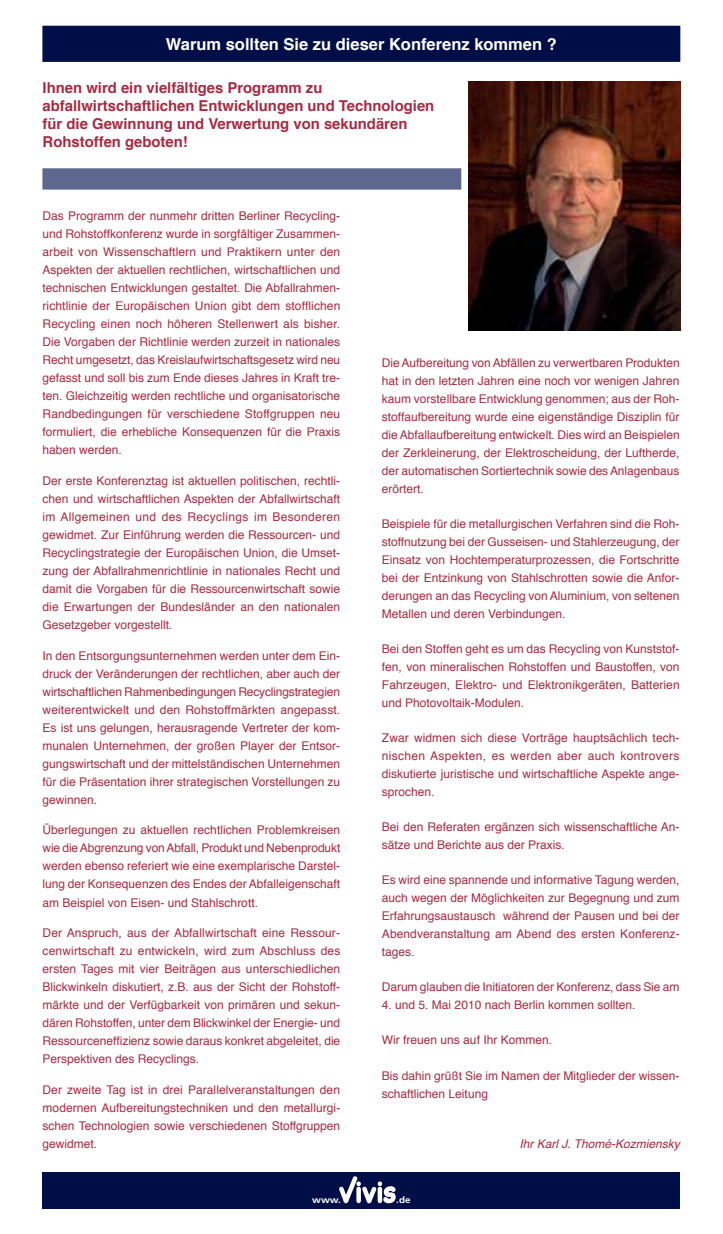
<style>
.page{position:relative;width:723px;height:1234px;background:#fff}
.page>*{position:absolute;margin:0;border:0;box-sizing:border-box;transform-origin:0 0}
.t1{font:700 16.5px "Helvetica";color:#fff}
.t2{font:700 15px/18px "Helvetica";color:#a62b43}
.t3{font:12px/18px "Helvetica";color:#a62b43;text-align:justify}
.t4{font:italic 12px "Helvetica";color:#a62b43}
.t5{font:700 9px "Frutiger";color:#fff;scale:1.1 1}
</style>
<div class="page">
<div style="left:42px;top:1171px;width:638px;height:36px;background:#000e47"></div>
<svg style="left:339px;top:1176px;width:57px;height:28px"></svg>
<div style="left:42px;top:26px;width:638px;height:36px;background:#000e47;border:2px solid #000e47"></div>
<div style="left:42px;top:168px;width:419px;height:21px;background:#5e6790;border:2px solid #5e6790"></div>
<img style="left:468px;top:82px;width:212px;height:248px">
<h1 class="t1" style="left:166px;top:30px;width:392px">Warum sollten Sie zu dieser Konferenz kommen ?</h1>
<p class="t2" style="left:43px;top:79px;width:393px">Ihnen wird ein vielfältiges Programm zu abfallwirtschaftlichen Entwicklungen und Technologien für die Gewinnung und Verwertung von sekundären rohstoffen geboten!</p>
<p class="t3" style="left:43px;top:207px;width:299px">Das Programm der nunmehr dritten Berliner Recycling&shy;und Rohstoffkonferenz wurde in sorgfältiger Zusammen&shy;arbeit von Wissenschaftlern und Praktikern unter den Aspekten der aktuellen rechtlichen, wirtschaftlichen und technischen Entwicklungen gestaltet. Die Abfallrahmen&shy;richtlinie der Europäischen Union gibt dem stofflichen Recycling einen noch höheren Stellenwert als bisher.<br>Die Vorgaben der Richtlinie werden zurzeit in nationales Recht umgesetzt, das Kreislaufwirtschaftsgesetz wird neu gefasst und soll bis zum Ende dieses Jahres in Kraft tre&shy;ten. Gleichzeitig werden rechtliche und organisatorische Randbedingungen für verschiedene Stoffgruppen neu formuliert, die erhebliche Konsequenzen für die Praxis haben werden.</p>
<p class="t3" style="left:43px;top:472px;width:299px">Der erste Konferenztag ist aktuellen politischen, rechtli&shy;chen und wirtschaftlichen Aspekten der Abfallwirtschaft im Allgemeinen und des Recyclings im Besonderen gewidmet. Zur Einführung werden die Ressourcen- und Recyclingstrategie der Europäischen Union, die Umset&shy;zung der Abfallrahmenrichtlinie in nationales Recht und damit die Vorgaben für die Ressourcenwirtschaft sowie die Erwartungen der Bundesländer an den nationalen Gesetzgeber vorgestellt.</p>
<p class="t3" style="left:43px;top:647px;width:299px">In den Entsorgungsunternehmen werden unter dem Ein&shy;druck der Veränderungen der rechtlichen, aber auch der wirtschaftlichen Rahmenbedingungen Recyclingstrategien weiterentwickelt und den Rohstoffmärkten angepasst.<br>Es ist uns gelungen, herausragende Vertreter der kom&shy;munalen Unternehmen, der großen Player der Entsor&shy;gungswirtschaft und der mittelständischen Unternehmen für die Präsentation ihrer strategischen Vorstellungen zu gewinnen.</p>
<p class="t3" style="left:43px;top:822px;width:299px">Überlegungen zu aktuellen rechtlichen Problemkreisen wie die Abgrenzung von Abfall, Produkt und Nebenprodukt werden ebenso referiert wie eine exemplarische Darstel&shy;lung der Konsequenzen des Endes der Abfalleigenschaft am Beispiel von Eisen- und Stahlschrott.</p>
<p class="t3" style="left:43px;top:924px;width:299px">Der Anspruch, aus der Abfallwirtschaft eine Ressour&shy;cenwirtschaft zu entwickeln, wird zum Abschluss des ersten Tages mit vier Beiträgen aus unterschiedlichen Blickwinkeln diskutiert, z.B. aus der Sicht der Rohstoff&shy;märkte und der Verfügbarkeit von primären und sekun&shy;dären Rohstoffen, unter dem Blickwinkel der Energie- und Ressourceneffizienz sowie daraus konkret abgeleitet, die Perspektiven des Recyclings.</p>
<p class="t3" style="left:43px;top:1081px;width:299px">Der zweite Tag ist in drei Parallelveranstaltungen den modernen Aufbereitungstechniken und den metallurgi&shy;schen Technologien sowie verschiedenen Stoffgruppen gewidmet.</p>
<p class="t3" style="left:382px;top:355px;width:299px">Die Aufbereitung von Abfällen zu verwertbaren Produkten hat in den letzten Jahren eine noch vor wenigen Jahren kaum vorstellbare Entwicklung genommen; aus der Roh&shy;stoffaufbereitung wurde eine eigenständige Disziplin für die Abfallaufbereitung entwickelt. Dies wird an Beispielen der Zerkleinerung, der Elektroscheidung, der Luftherde, der automatischen Sortiertechnik sowie des Anlagenbaus erörtert.</p>
<p class="t3" style="left:382px;top:516px;width:299px">Beispiele für die metallurgischen Verfahren sind die Roh&shy;stoffnutzung bei der Gusseisen- und Stahlerzeugung, der Einsatz von Hochtemperaturprozessen, die Fortschritte bei der Entzinkung von Stahlschrotten sowie die Anfor&shy;derungen an das Recycling von Aluminium, von seltenen Metallen und deren Verbindungen.</p>
<p class="t3" style="left:382px;top:641px;width:299px">Bei den Stoffen geht es um das Recycling von Kunststof&shy;fen, von mineralischen Rohstoffen und Baustoffen, von Fahrzeugen, Elektro- und Elektronikgeräten, Batterien und Photovoltaik-Modulen.</p>
<p class="t3" style="left:382px;top:730px;width:299px">Zwar widmen sich diese Vorträge hauptsächlich tech&shy;nischen Aspekten, es werden aber auch kontrovers diskutierte juristische und wirtschaftliche Aspekte ange&shy;sprochen.</p>
<p class="t3" style="left:382px;top:819px;width:299px">Bei den Referaten ergänzen sich wissenschaftliche An&shy;sätze und Berichte aus der Praxis.</p>
<p class="t3" style="left:382px;top:872px;width:299px">Es wird eine spannende und informative Tagung werden, auch wegen der Möglichkeiten zur Begegnung und zum Erfahrungsaustausch während der Pausen und bei der Abendveranstaltung am Abend des ersten Konferenz&shy;tages.</p>
<p class="t3" style="left:382px;top:979px;width:299px">Darum glauben die Initiatoren der Konferenz, dass Sie am</p>
<p class="t3" style="left:382px;top:997px;width:255px">4. und 5. Mai 2010 nach Berlin kommen sollten.</p>
<p class="t3" style="left:382px;top:1032px;width:172px">Wir freuen uns auf Ihr Kommen.</p>
<p class="t3" style="left:382px;top:1067px;width:299px">Bis dahin grüßt Sie im Namen der Mitglieder der wissen&shy;schaftlichen Leitung</p>
<p class="t4" style="left:519px;top:1138px;width:162px">Ihr Karl J. Thomé-Kozmiensky</p>
<p class="t5" style="left:312px;top:1194px;width:28px">www.</p>
<p class="t5" style="left:396px;top:1194px;width:15px">.de</p>
</div>
